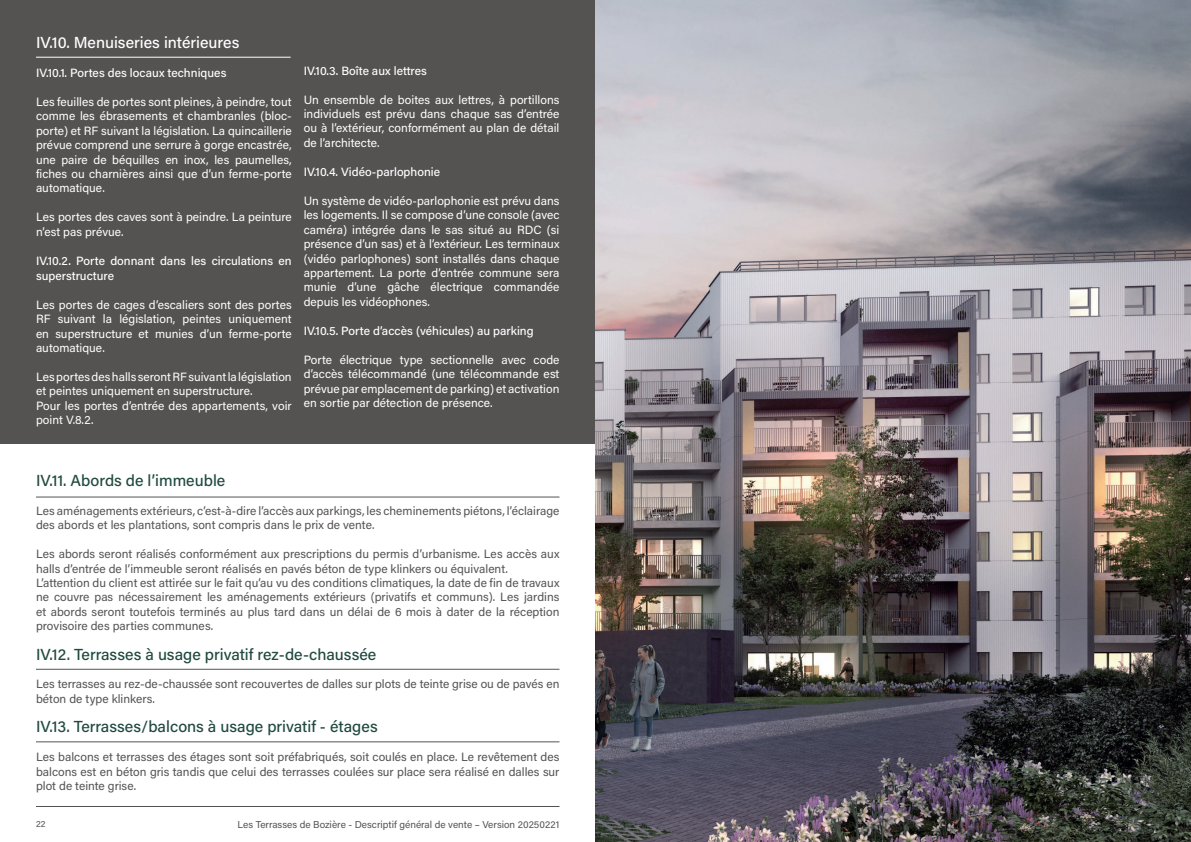
<style>
.page{position:relative;width:1191px;height:842px;background:#fff}
.page>*{position:absolute;margin:0;border:0;box-sizing:border-box;transform-origin:0 0}
.t1{font:16px "Acumin Variable Concept";color:#204a40}
.t2{font:16px "Acumin Variable Concept";color:#fff}
.t3{font:12px/14.4px "Acumin Variable Concept";color:#fff;text-align:justify}
.t4{font:12px/14.4px "Acumin Variable Concept";color:#555252}
.t5{font:10px "Acumin Variable Concept";color:#555252}
.t6{font:9px "Acumin Variable Concept";color:#555252}
</style>
<div class="page">
<hr style="left:36px;top:806px;width:523px;height:1px;background:#555252">
<div style="left:0;top:0;width:595px;height:443px;background:#555252"></div>
<img style="left:595px;top:0;width:596px;height:842px">
<hr style="left:36px;top:496px;width:523px;height:1px;background:#555252">
<hr style="left:36px;top:669px;width:523px;height:1px;background:#555252">
<hr style="left:36px;top:741px;width:523px;height:1px;background:#555252">
<hr style="left:36px;top:57px;width:255px;height:1px;background:#fff">
<h1 class="t2" style="left:36px;top:31px;width:205px">IV.10. Menuiseries intérieures</h1>
<p class="t3" style="left:36px;top:65px;width:192px">IV.10.1. Portes des locaux techniques</p>
<p class="t3" style="left:36px;top:94px;width:257px">Les feuilles de portes sont pleines, à peindre, tout comme les ébrasements et chambranles (bloc&shy;porte) et RF suivant la législation. La quincaillerie prévue comprend une serrure à gorge encastrée, une paire de béquilles en inox, les paumelles, fiches ou charnières ainsi que d’un ferme-porte automatique.</p>
<p class="t3" style="left:36px;top:209px;width:257px">Les portes des caves sont à peindre. La peinture n’est pas prévue.</p>
<p class="t3" style="left:36px;top:253px;width:257px;line-height:15px">IV.10.2. Porte donnant dans les circulations en superstructure</p>
<p class="t3" style="left:36px;top:297px;width:257px">Les portes de cages d’escaliers sont des portes RF suivant la législation, peintes uniquement en superstructure et munies d’un ferme-porte automatique.</p>
<p class="t3" style="left:36px;top:369px;width:257px;text-align:left">Les portes des halls seront RF suivant la législation et peintes uniquement en superstructure.<br>Pour les portes d’entrée des appartements, voir point V.8.2.</p>
<p class="t3" style="left:304px;top:63px;width:125px">IV.10.3. Boîte aux lettres</p>
<p class="t3" style="left:304px;top:92px;width:257px">Un ensemble de boites aux lettres, à portillons individuels est prévu dans chaque sas d’entrée ou à l’extérieur, conformément au plan de détail de l’architecte.</p>
<p class="t3" style="left:304px;top:164px;width:138px">IV.10.4. Vidéo-parlophonie</p>
<p class="t3" style="left:304px;top:193px;width:257px">Un système de vidéo-parlophonie est prévu dans les logements. Il se compose d’une console (avec caméra) intégrée dans le sas situé au RDC (si présence d’un sas) et à l’extérieur. Les terminaux (vidéo parlophones) sont installés dans chaque appartement. La porte d’entrée commune sera munie d’une gâche électrique commandée depuis les vidéophones.</p>
<p class="t3" style="left:304px;top:323px;width:231px">IV.10.5. Porte d’accès (véhicules) au parking</p>
<p class="t3" style="left:304px;top:352px;width:257px">Porte électrique type sectionnelle avec code d’accès télécommandé (une télécommande est prévue par emplacement de parking) et activation en sortie par détection de présence.</p>
<h1 class="t1" style="left:36px;top:470px;width:191px">IV.11. Abords de l’immeuble</h1>
<p class="t4" style="left:36px;top:503px;width:525px">Les aménagements extérieurs, c’est-à-dire l’accès aux parkings, les cheminements piétons, l’éclairage des abords et les plantations, sont compris dans le prix de vente.</p>
<p class="t4" style="left:36px;top:546px;width:525px">Les abords seront réalisés conformément aux prescriptions du permis d’urbanisme. Les accès aux halls d’entrée de l’immeuble seront réalisés en pavés béton de type klinkers ou équivalent.<br>L’attention du client est attirée sur le fait qu’au vu des conditions climatiques, la date de fin de travaux ne couvre pas nécessairement les aménagements extérieurs (privatifs et communs). Les jardins et abords seront toutefois terminés au plus tard dans un délai de 6 mois à dater de la réception provisoire des parties communes.</p>
<h1 class="t1" style="left:36px;top:643px;width:342px">IV.12. Terrasses à usage privatif rez-de-chaussée</h1>
<p class="t4" style="left:36px;top:677px;width:525px">Les terrasses au rez-de-chaussée sont recouvertes de dalles sur plots de teinte grise ou de pavés en béton de type klinkers.</p>
<h1 class="t1" style="left:36px;top:716px;width:343px">IV.13. Terrasses/balcons à usage privatif - étages</h1>
<p class="t4" style="left:36px;top:749px;width:525px;text-align:justify">Les balcons et terrasses des étages sont soit préfabriqués, soit coulés en place. Le revêtement des balcons est en béton gris tandis que celui des terrasses coulées sur place sera réalisé en dalles sur plot de teinte grise.</p>
<p class="t6" style="left:36px;top:818px;width:11px">22</p>
<p class="t5" style="left:237px;top:818px;width:323px">Les Terrasses de Bozière - Descriptif général de vente – Version 20250221</p>
</div>
